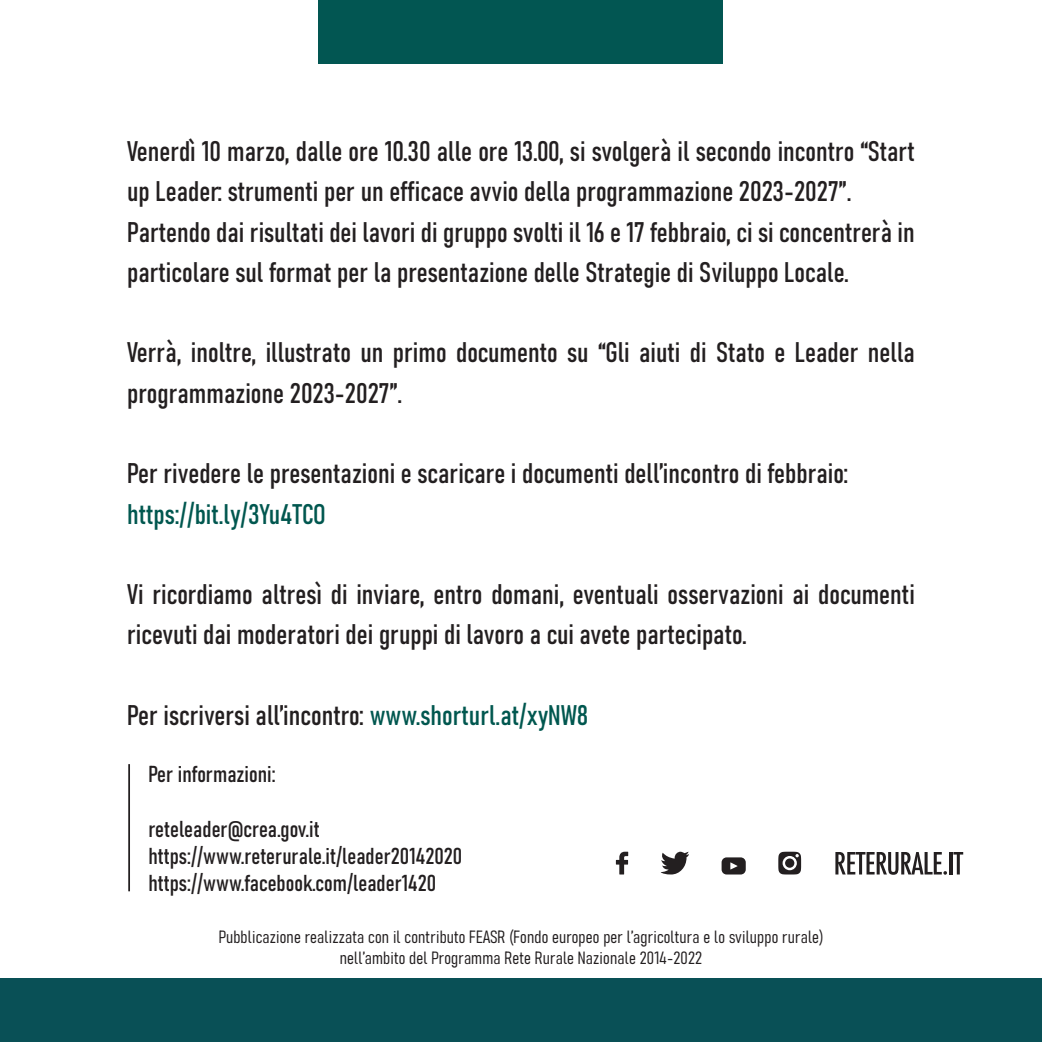
<style>
.page{position:relative;width:1042px;height:1042px;background:#fff}
.page>*{position:absolute;margin:0;border:0;box-sizing:border-box;transform-origin:0 0}
.corpo_del_testo{font:28px/40.2px "Bahnschrift";color:#231f20}
.corpo_del_testo-2{font:28px "Bahnschrift";color:#00574f}
.colophon{font:22.75px/27.3px "Bahnschrift";color:#231f20}
.t1{font:17.5px "Bahnschrift";letter-spacing:.01em;color:#231f20}
.s1{color:#00574f}
</style>
<div class="page">
<div style="left:0;top:979px;width:1042px;height:63px;background:#095056"></div>
<hr style="left:128px;top:764px;width:2px;height:127px;background:#231f20">
<div style="left:319px;top:0;width:404px;height:63px;background:#025652"></div>
<svg style="left:835px;top:852px;width:112px;height:23px"></svg>
<hr style="left:949px;top:852px;width:3px;height:22px;background:#231f20">
<svg style="left:953px;top:852px;width:10px;height:22px"></svg>
<svg style="left:778px;top:851px;width:23px;height:23px"></svg>
<svg style="left:616px;top:851px;width:12px;height:23px"></svg>
<svg style="left:721px;top:857px;width:25px;height:17px"></svg>
<svg style="left:661px;top:851px;width:28px;height:23px"></svg>
<p class="corpo_del_testo" style="left:127px;top:129px;width:789px">Venerdì 10 marzo, dalle ore 10.30 alle ore 13.00, si svolgerà il secondo incontro “Start up Leader: strumenti per un efficace avvio della programmazione 2023-2027”.</p>
<p class="corpo_del_testo" style="left:127px;top:210px;width:789px">Partendo dai risultati dei lavori di gruppo svolti il 16 e 17 febbraio, ci si concentrerà in particolare sul format per la presentazione delle Strategie di Sviluppo Locale.</p>
<p class="corpo_del_testo" style="left:127px;top:330px;width:789px">Verrà, inoltre, illustrato un primo documento su “Gli aiuti di Stato e Leader nella programmazione 2023-2027”.</p>
<p class="corpo_del_testo" style="left:127px;top:451px;width:722px">Per rivedere le presentazioni e scaricare i documenti dell’incontro di febbraio:</p>
<p class="corpo_del_testo-2" style="left:127px;top:492px;width:200px">https://bit.ly/3Yu4TCO</p>
<p class="corpo_del_testo" style="left:127px;top:572px;width:789px">Vi ricordiamo altresì di inviare, entro domani, eventuali osservazioni ai documenti ricevuti dai moderatori dei gruppi di lavoro a cui avete partecipato.</p>
<p class="corpo_del_testo" style="left:127px;top:693px;width:463px">Per iscriversi all’incontro: <span class="s1">www.shorturl.at/xyNW8</span></p>
<p class="colophon" style="left:148px;top:759px;width:129px">Per informazioni:</p>
<p class="colophon" style="left:148px;top:813px;width:315px">reteleader@crea.gov.it https://www.reterurale.it/leader20142020 https://www.facebook.com/leader1420</p>
<p class="t1" style="left:219px;top:924px;width:606px">Pubblicazione realizzata con il contributo FEASR (Fondo europeo per l’agricoltura e lo sviluppo rurale)</p>
<p class="t1" style="left:340px;top:945px;width:364px">nell’ambito del Programma Rete Rurale Nazionale 2014-2022</p>
</div>
